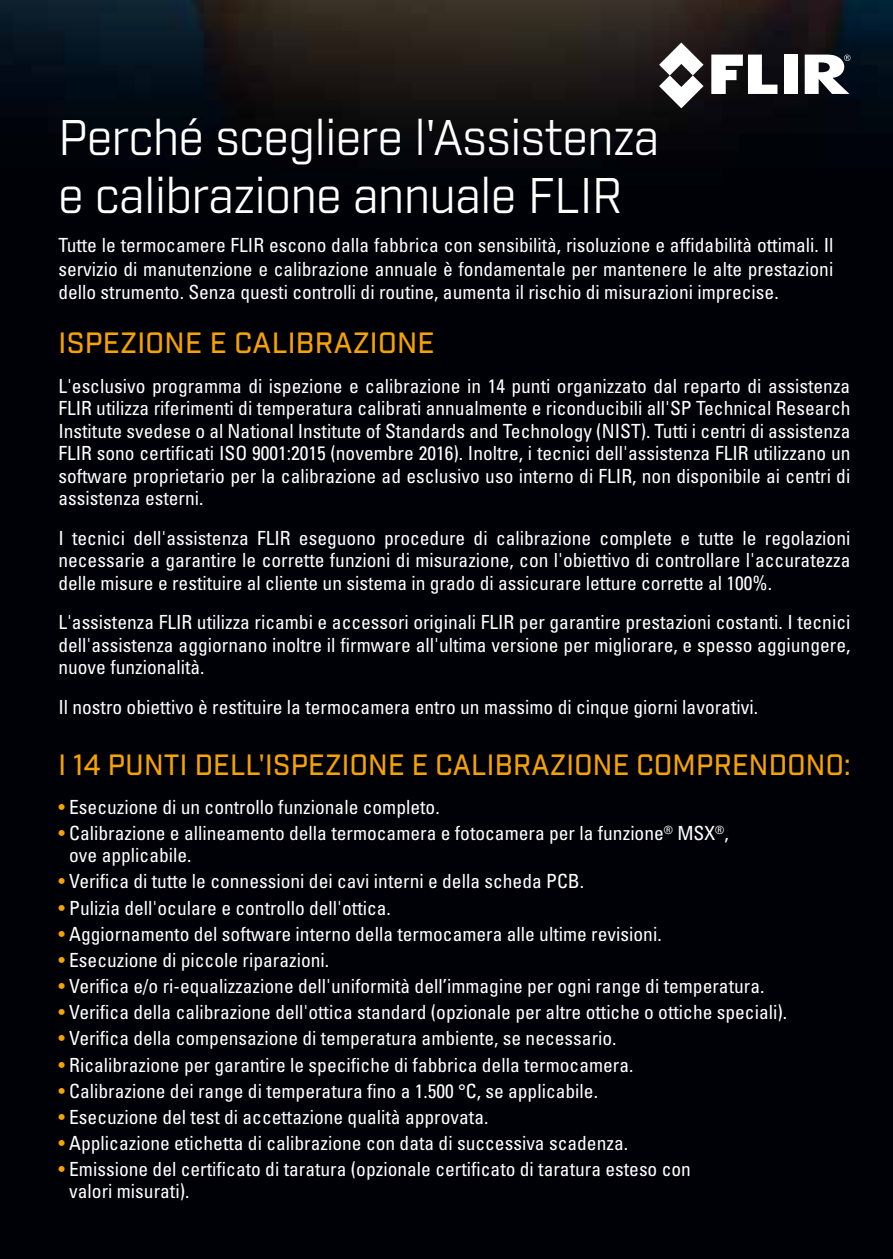
<style>
.page{position:relative;width:893px;height:1259px;background:#fff}
.page>*{position:absolute;margin:0;border:0;box-sizing:border-box;transform-origin:0 0}
.t1{font:48.6px/58.2px "Industry";letter-spacing:-.005em;color:#fff;scale:.95 1}
.t2{font:500 28.5px "Industry";letter-spacing:.01em;color:#f6a200}
.t3{font:condensed 19.5px/22.5px "Univers LT Std";color:#fff;text-align:justify}
.s1{color:#f6a200}
</style>
<div class="page">
<img style="left:0;top:0;width:893px;height:1259px">
<svg style="left:711px;top:55px;width:66px;height:39px"></svg>
<div style="left:784px;top:55px;width:14px;height:39px;background:#fff"></div>
<svg style="left:659px;top:43px;width:44px;height:65px"></svg>
<svg style="left:805px;top:55px;width:45px;height:39px"></svg>
<h1 class="t1" style="left:58px;top:109px;width:634px">Perché scegliere l'Assistenza e calibrazione annuale FLIR</h1>
<p class="t3" style="left:58px;top:233px;width:776px;line-height:23.4px">Tutte le termocamere FLIR escono dalla fabbrica con sensibilità, risoluzione e affidabilità ottimali. Il servizio di manutenzione e calibrazione annuale è fondamentale per mantenere le alte prestazioni dello strumento. Senza questi controlli di routine, aumenta il rischio di misurazioni imprecise.</p>
<h2 class="t2" style="left:59px;top:326px;width:378px">ISPEZIONE E CALIBRAZIONE</h2>
<p class="t3" style="left:58px;top:374px;width:794px">L'esclusivo programma di ispezione e calibrazione in 14 punti organizzato dal reparto di assistenza FLIR utilizza riferimenti di temperatura calibrati annualmente e riconducibili all'SP Technical Research Institute svedese o al National Institute of Standards and Technology (NIST). Tutti i centri di assistenza FLIR sono certificati ISO 9001:2015 (novembre 2016). Inoltre, i tecnici dell'assistenza FLIR utilizzano un software proprietario per la calibrazione ad esclusivo uso interno di FLIR, non disponibile ai centri di assistenza esterni.</p>
<p class="t3" style="left:58px;top:526px;width:794px">I tecnici dell'assistenza FLIR eseguono procedure di calibrazione complete e tutte le regolazioni necessarie a garantire le corrette funzioni di misurazione, con l'obiettivo di controllare l'accuratezza delle misure e restituire al cliente un sistema in grado di assicurare letture corrette al 100%.</p>
<p class="t3" style="left:58px;top:611px;width:794px">L'assistenza FLIR utilizza ricambi e accessori originali FLIR per garantire prestazioni costanti. I tecnici dell'assistenza aggiornano inoltre il firmware all'ultima versione per migliorare, e spesso aggiungere, nuove funzionalità.</p>
<p class="t3" style="left:58px;top:695px;width:701px">Il nostro obiettivo è restituire la termocamera entro un massimo di cinque giorni lavorativi.</p>
<h2 class="t2" style="left:59px;top:748px;width:793px">I 14 PUNTI DELL'ISPEZIONE E CALIBRAZIONE COMPRENDONO:</h2>
<p class="t3" style="left:58px;top:796px;width:383px"><span class="s1">•</span> Esecuzione di un controllo funzionale completo.</p>
<p class="t3" style="left:69px;top:822px;width:661px;text-indent:-11px"><span class="s1">•</span> Calibrazione e allineamento della termocamera e fotocamera per la funzione<sup>®</sup> MSX<sup>®</sup>, ove applicabile.</p>
<p class="t3" style="left:58px;top:870px;width:527px"><span class="s1">•</span> Verifica di tutte le connessioni dei cavi interni e della scheda PCB.</p>
<p class="t3" style="left:58px;top:896px;width:334px"><span class="s1">•</span> Pulizia dell'oculare e controllo dell'ottica.</p>
<p class="t3" style="left:58px;top:922px;width:605px"><span class="s1">•</span> Aggiornamento del software interno della termocamera alle ultime revisioni.</p>
<p class="t3" style="left:58px;top:948px;width:272px"><span class="s1">•</span> Esecuzione di piccole riparazioni.</p>
<p class="t3" style="left:58px;top:974px;width:707px"><span class="s1">•</span> Verifica e/o ri-equalizzazione dell'uniformità dell’immagine per ogni range di temperatura.</p>
<p class="t3" style="left:58px;top:1000px;width:730px"><span class="s1">•</span> Verifica della calibrazione dell'ottica standard (opzionale per altre ottiche o ottiche speciali).</p>
<p class="t3" style="left:58px;top:1027px;width:560px"><span class="s1">•</span> Verifica della compensazione di temperatura ambiente, se necessario.</p>
<p class="t3" style="left:58px;top:1053px;width:577px"><span class="s1">•</span> Ricalibrazione per garantire le specifiche di fabbrica della termocamera.</p>
<p class="t3" style="left:58px;top:1079px;width:541px"><span class="s1">•</span> Calibrazione dei range di temperatura fino a 1.500 °C, se applicabile.</p>
<p class="t3" style="left:58px;top:1105px;width:432px"><span class="s1">•</span> Esecuzione del test di accettazione qualità approvata.</p>
<p class="t3" style="left:58px;top:1131px;width:571px"><span class="s1">•</span> Applicazione etichetta di calibrazione con data di successiva scadenza.</p>
<p class="t3" style="left:69px;top:1158px;width:623px;text-indent:-11px"><span class="s1">•</span> Emissione del certificato di taratura (opzionale certificato di taratura esteso con valori misurati).</p>
</div>
